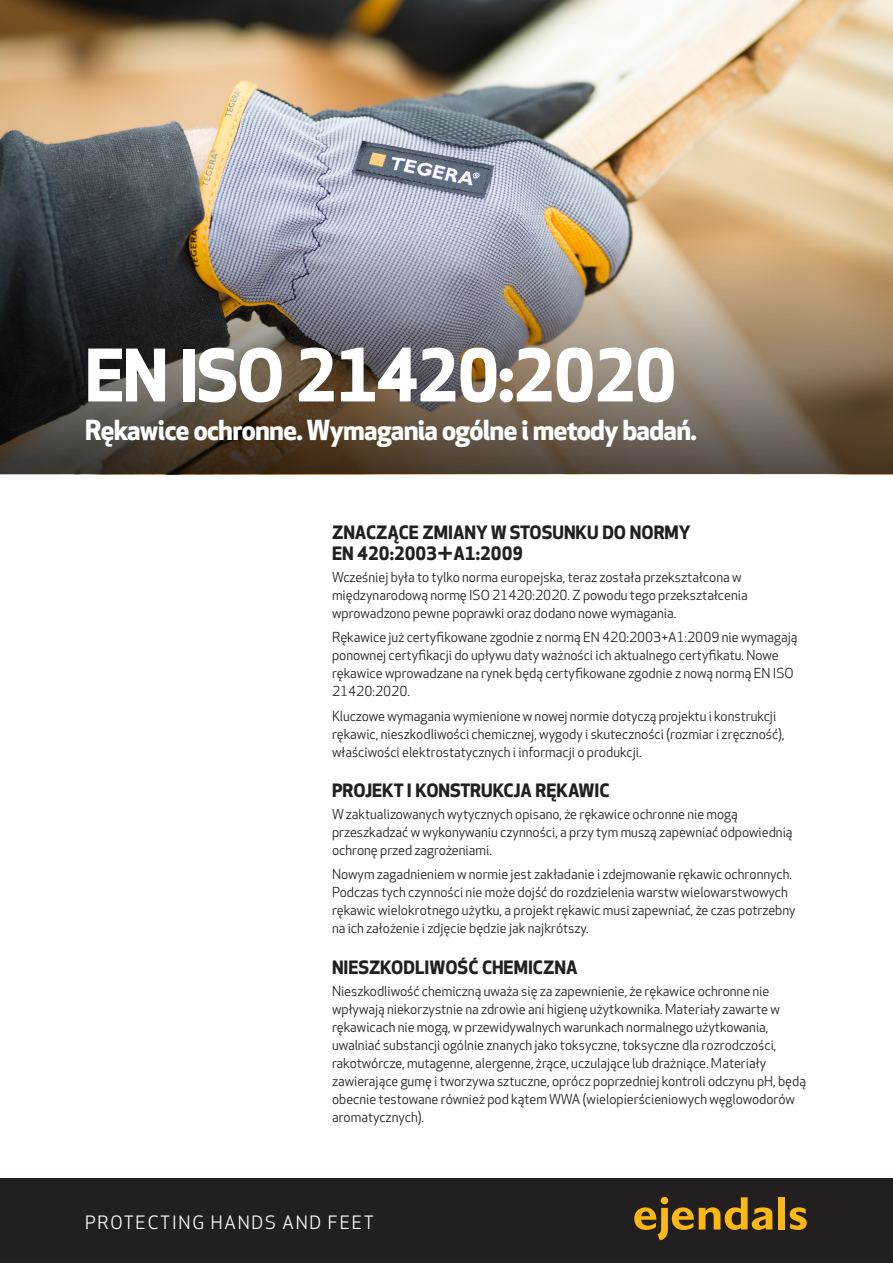
<style>
.page{position:relative;width:893px;height:1263px;background:#fff}
.page>*{position:absolute;margin:0;border:0;box-sizing:border-box;transform-origin:0 0}
.t1{font:700 70.5px "Apex New";letter-spacing:-.025em;color:#fff}
.t2{font:700 27px "Apex New";letter-spacing:-.025em;color:#fff}
.Underrubrik{font:700 18px/21px "Apex New";color:#231f20}
.t3{font:18px "Apex New";letter-spacing:.1em;color:#fff}
.Body{font:13.5px/18px "Apex New";color:#231f20}
</style>
<div class="page">
<div style="left:0;top:1179px;width:893px;height:84px;background:#231f20"></div>
<img style="left:0;top:0;width:893px;height:474px">
<div style="left:778px;top:1197px;width:7px;height:32px;background:#fcb814"></div>
<svg style="left:790px;top:1207px;width:17px;height:23px"></svg>
<svg style="left:634px;top:1197px;width:138px;height:43px"></svg>
<p class="t1" style="left:85px;top:325px;width:593px">EN ISO 21420:2020</p>
<p class="t2" style="left:85px;top:410px;width:613px">Rękawice ochronne. Wymagania ogólne i metody badań.</p>
<p class="Underrubrik" style="left:332px;top:521px;width:360px">ZNACZĄCE ZMIANY W STOSUNKU DO NORMY<br>EN 420:2003+A1:2009</p>
<p class="Body" style="left:332px;top:568px;width:417px">Wcześniej była to tylko norma europejska, teraz została przekształcona w międzynarodową normę ISO 21420:2020. Z powodu tego przekształcenia wprowadzono pewne poprawki oraz dodano nowe wymagania.</p>
<p class="Body" style="left:332px;top:628px;width:467px">Rękawice już certyfikowane zgodnie z normą EN 420:2003+A1:2009 nie wymagają ponownej certyfikacji do upływu daty ważności ich aktualnego certyfikatu. Nowe rękawice wprowadzane na rynek będą certyfikowane zgodnie z nową normą EN ISO 21420:2020.</p>
<p class="Body" style="left:332px;top:707px;width:454px">Kluczowe wymagania wymienione w nowej normie dotyczą projektu i konstrukcji rękawic, nieszkodliwości chemicznej, wygody i skuteczności (rozmiar i zręczność), właściwości elektrostatycznych i informacji o produkcji.</p>
<p class="Underrubrik" style="left:332px;top:779px;width:279px">PROJEKT I KONSTRUKCJA RĘKAWIC</p>
<p class="Body" style="left:332px;top:805px;width:462px">W zaktualizowanych wytycznych opisano, że rękawice ochronne nie mogą przeszkadzać w wykonywaniu czynności, a przy tym muszą zapewniać odpowiednią ochronę przed zagrożeniami.</p>
<p class="Body" style="left:332px;top:865px;width:465px">Nowym zagadnieniem w normie jest zakładanie i zdejmowanie rękawic ochronnych.<br>Podczas tych czynności nie może dojść do rozdzielenia warstw wielowarstwowych rękawic wielokrotnego użytku, a projekt rękawic musi zapewniać, że czas potrzebny na ich założenie i zdjęcie będzie jak najkrótszy.</p>
<p class="Underrubrik" style="left:332px;top:956px;width:247px">NIESZKODLIWOŚĆ CHEMICZNA</p>
<p class="Body" style="left:332px;top:982px;width:475px">Nieszkodliwość chemiczną uważa się za zapewnienie, że rękawice ochronne nie wpływają niekorzystnie na zdrowie ani higienę użytkownika. Materiały zawarte w rękawicach nie mogą, w przewidywalnych warunkach normalnego użytkowania, uwalniać substancji ogólnie znanych jako toksyczne, toksyczne dla rozrodczości, rakotwórcze, mutagenne, alergenne, żrące, uczulające lub drażniące. Materiały zawierające gumę i tworzywa sztuczne, oprócz poprzedniej kontroli odczynu pH, będą obecnie testowane również pod kątem WWA (wielopierścieniowych węglowodorów aromatycznych).</p>
<p class="t3" style="left:85px;top:1211px;width:290px">PROTECTING HANDS AND FEET</p>
</div>
